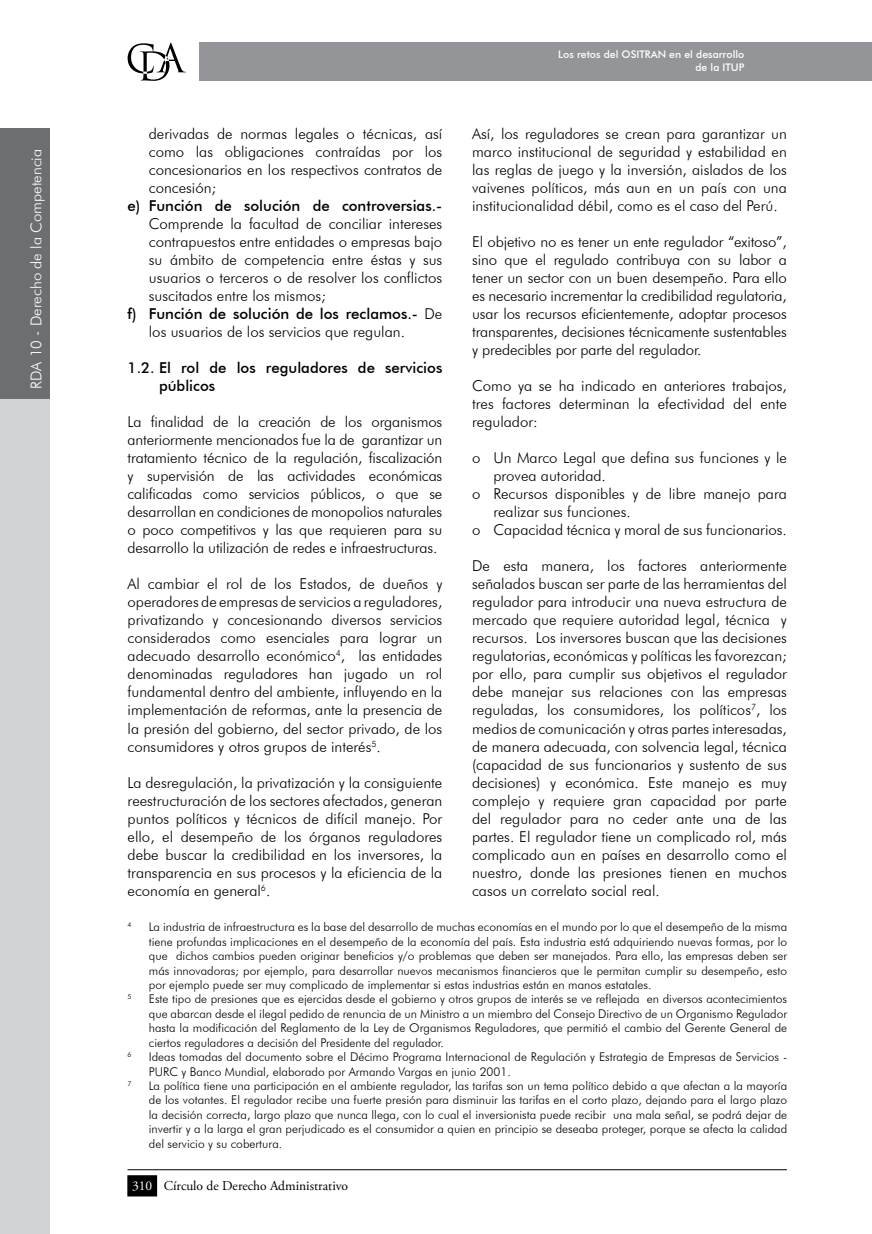
<style>
.page{position:relative;width:872px;height:1234px;background:#fff}
.page>*{position:absolute;margin:0;border:0;box-sizing:border-box;transform-origin:0 0}
.t1{font:300 15px/18px "Futura BT";color:#000;text-align:justify}
.t2{font:500 15px/18px "Futura BT";color:#000}
.t3{font:300 15px "Futura BT";color:#fff}
.t4{font:13.5px "Adobe Garamond Pro";color:#000}
.t5{font:300 12px/14.4px "Futura BT";color:#000;text-align:justify}
.t6{font:500 10.5px/12.6px "Futura BT";color:#fff;text-align:right}
.t7{font:300 7.05px "Futura BT";color:#000}
.s1{font-weight:300}
.s2{color:#fff}
</style>
<div class="page">
<div style="left:199px;top:43px;width:673px;height:38px;background:#939598"></div>
<svg style="left:128px;top:43px;width:58px;height:38px"></svg>
<hr style="left:128px;top:1168px;width:659px;height:1px;background:#000">
<div style="left:128px;top:1175px;width:28px;height:20px;background:#000"></div>
<div style="left:127px;top:1174px;width:30px;height:22px;border:2px solid #000"></div>
<div style="left:0;top:395px;width:50px;height:838px;background:#d1d3d4"></div>
<div style="left:0;top:128px;width:50px;height:271px;background:#6d6e71"></div>
<p class="t3" style="left:27px;top:388px;width:241px;rotate:-90deg">RDA 10 - Derecho de la Competencia</p>
<p class="t1" style="left:149px;top:125px;width:295px">derivadas de normas legales o técnicas, así como las obligaciones contraídas por los concesionarios en los respectivos contratos de concesión;</p>
<p class="t2" style="left:128px;top:197px;width:316px">e) Función de solución de controversias.-</p>
<p class="t1" style="left:149px;top:215px;width:295px">Comprende la facultad de conciliar intereses</p>
<p class="t1" style="left:149px;top:233px;width:295px">contrapuestos entre entidades o empresas bajo</p>
<p class="t1" style="left:149px;top:251px;width:295px">su ámbito de competencia entre éstas y sus</p>
<p class="t1" style="left:149px;top:269px;width:295px">usuarios o terceros o de resolver los conflictos</p>
<p class="t1" style="left:149px;top:287px;width:178px">suscitados entre los mismos;</p>
<p class="t2" style="left:128px;top:305px;width:316px">f) Función de solución de los reclamos.- <span class="s1">De</span></p>
<p class="t1" style="left:149px;top:323px;width:258px">los usuarios de los servicios que regulan.</p>
<p class="t2" style="left:159px;top:359px;width:285px;text-indent:-31px">1.2. El rol de los reguladores de servicios públicos</p>
<p class="t1" style="left:128px;top:413px;width:316px">La finalidad de la creación de los organismos anteriormente mencionados fue la de garantizar un tratamiento técnico de la regulación, fiscalización y supervisión de las actividades económicas calificadas como servicios públicos, o que se desarrollan en condiciones de monopolios naturales o poco competitivos y las que requieren para su desarrollo la utilización de redes e infraestructuras.</p>
<p class="t1" style="left:128px;top:575px;width:316px">Al cambiar el rol de los Estados, de dueños y operadores de empresas de servicios a reguladores, privatizando y concesionando diversos servicios considerados como esenciales para lograr un adecuado desarrollo económico<sup>4</sup>, las entidades denominadas reguladores han jugado un rol fundamental dentro del ambiente, influyendo en la implementación de reformas, ante la presencia de la presión del gobierno, del sector privado, de los consumidores y otros grupos de interés<sup>5</sup>.</p>
<p class="t1" style="left:128px;top:773px;width:316px">La desregulación, la privatización y la consiguiente reestructuración de los sectores afectados, generan puntos políticos y técnicos de difícil manejo. Por ello, el desempeño de los órganos reguladores debe buscar la credibilidad en los inversores, la transparencia en sus procesos y la eficiencia de la economía en general<sup>6</sup>.</p>
<p class="t6" style="left:558px;top:48px;width:188px">Los retos del OSITRAN en el desarrollo de la ITUP</p>
<p class="t1" style="left:472px;top:125px;width:316px">Así, los reguladores se crean para garantizar un marco institucional de seguridad y estabilidad en las reglas de juego y la inversión, aislados de los vaivenes políticos, más aun en un país con una institucionalidad débil, como es el caso del Perú.</p>
<p class="t1" style="left:472px;top:233px;width:316px">E l objetivo no es tener un ente regulador “exitoso”, sino que el regulado contribuya con su labor a tener un sector con un buen desempeño. Para ello es necesario incrementar la credibilidad regulatoria, usar los recursos eficientemente, adoptar procesos transparentes, decisiones técnicamente sustentables y predecibles por parte del regulador.</p>
<p class="t1" style="left:472px;top:377px;width:316px">Como ya se ha indicado en anteriores trabajos, tres factores determinan la efectividad del ente regulador:</p>
<p class="t1" style="left:472px;top:449px;width:316px">o Un Marco Legal que defina sus funciones y le</p>
<p class="t1" style="left:493px;top:467px;width:114px">provea autoridad.</p>
<p class="t1" style="left:472px;top:485px;width:316px">o Recursos disponibles y de libre manejo para</p>
<p class="t1" style="left:493px;top:503px;width:139px">realizar sus funciones.</p>
<p class="t1" style="left:472px;top:521px;width:316px">o Capacidad técnica y moral de sus funcionarios.</p>
<p class="t1" style="left:472px;top:557px;width:316px">De esta manera, los factores anteriormente señalados buscan ser parte de las herramientas del regulador para introducir una nueva estructura de mercado que requiere autoridad legal, técnica y recursos. Los inversores buscan que las decisiones regulatorias, económicas y políticas les favorezcan; por ello, para cumplir sus objetivos el regulador debe manejar sus relaciones con las empresas reguladas, los consumidores, los políticos<sup>7</sup>, los medios de comunicación y otras partes interesadas, de manera adecuada, con solvencia legal, técnica (capacidad de sus funcionarios y sustento de sus decisiones) y económica. Este manejo es muy complejo y requiere gran capacidad por parte del regulador para no ceder ante una de las partes. E l regulador tiene un complicado rol, más complicado aun en países en desarrollo como el nuestro, donde las presiones tienen en muchos casos un correlato social real.</p>
<p class="t7" style="left:128px;top:920px;width:6px">4</p>
<p class="t5" style="left:149px;top:919px;width:640px">La industria de infraestructura es la base del desarrollo de muchas economías en el mundo por lo que el desempeño de la misma</p>
<p class="t5" style="left:149px;top:934px;width:640px">tiene profundas implicaciones en el desempeño de la economía del país. Esta industria está adquiriendo nuevas formas, por lo</p>
<p class="t5" style="left:149px;top:948px;width:640px">que dichos cambios pueden originar beneficios y/o problemas que deben ser manejados. Para ello, las empresas deben ser</p>
<p class="t5" style="left:149px;top:962px;width:640px">más innovadoras; por ejemplo, para desarrollar nuevos mecanismos financieros que le permitan cumplir su desempeño, esto</p>
<p class="t5" style="left:149px;top:977px;width:504px">por ejemplo puede ser muy complicado de implementar si estas industrias están en manos estatales.</p>
<p class="t5" style="left:128px;top:991px;width:661px"><sup>5</sup> Este tipo de presiones que es ejercidas desde el gobierno y otros grupos de interés se ve reflejada en diversos acontecimientos</p>
<p class="t5" style="left:149px;top:1006px;width:640px">que abarcan desde el ilegal pedido de renuncia de un Ministro a un miembro del Consejo Directivo de un Organismo Regulador</p>
<p class="t5" style="left:149px;top:1020px;width:640px">hasta la modificación del Reglamento de la Ley de Organismos Reguladores, que permitió el cambio del Gerente General de</p>
<p class="t5" style="left:149px;top:1034px;width:297px">ciertos reguladores a decisión del Presidente del regulador.</p>
<p class="t5" style="left:128px;top:1049px;width:661px"><sup>6</sup> Ideas tomadas del documento sobre el Décimo programa I nternacional de Regulación y Estrategia de E mpresas de Servicios -</p>
<p class="t5" style="left:149px;top:1063px;width:363px">PURC y Banco Mundial, elaborado por Armando Vargas en junio 2001.</p>
<p class="t7" style="left:128px;top:1078px;width:6px">7</p>
<p class="t5" style="left:149px;top:1078px;width:640px">La política tiene una participación en el ambiente regulador, las tarifas son un tema político debido a que afectan a la mayoría de los votantes. E l regulador recibe una fuerte presión para disminuir las tarifas en el corto plazo, dejando para el largo plazo la decisión correcta, largo plazo que nunca llega, con lo cual el inversionista puede recibir una mala señal, se podrá dejar de invertir y a la larga el gran perjudicado es el consumidor a quien en principio se deseaba proteger, porque se afecta la calidad del servicio y su cobertura.</p>
<p class="t4" style="left:132px;top:1176px;width:218px"><span class="s2">310</span> Círculo de Derecho Administrativo</p>
</div>
